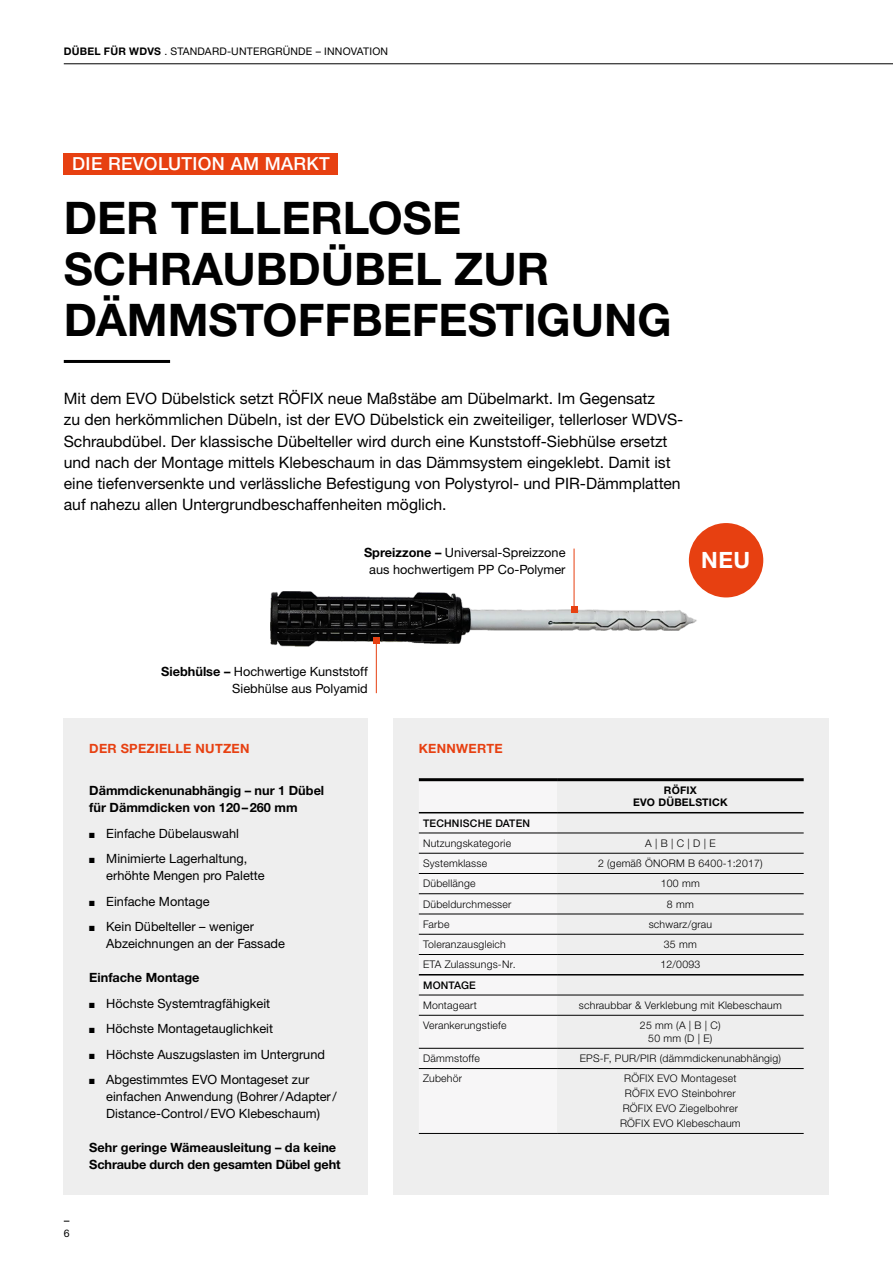
<style>
.page{position:relative;width:893px;height:1263px;background:#fff}
.page>*{position:absolute;margin:0;border:0;box-sizing:border-box;transform-origin:0 0}
.t1{font:700 45px/51px "Helvetica Neue LTW1 G";color:#000}
.t2{font:700 22.5px "Helvetica Neue LTW1 G";color:#fff}
.t3{font:500 18px "Helvetica Neue LTW1 G";letter-spacing:.02em;color:#fff}
.t4{font:15.75px/21.3px "Helvetica Neue LTW1 G";color:#000}
.t5{font:12.75px/17px "Helvetica Neue LTW1 G";color:#000}
.t6{font:700 12.75px/17px "Helvetica Neue LTW1 G";color:#000}
.t7{font:700 12.75px "Helvetica Neue LTW1 G";letter-spacing:.02em;color:#e74011}
.t8{font:300 10.5px/14.9px "Helvetica Neue LTW1 G";letter-spacing:.02em;color:#000;text-align:center}
.t9{font:10.5px "Helvetica Neue LTW1 G";letter-spacing:.02em;color:#000}
.t10{font:500 10.5px "Helvetica Neue LTW1 G";letter-spacing:.02em;color:#000}
.t11{font:700 10.5px/12.8px "Helvetica Neue LTW1 G";letter-spacing:.02em;color:#000;text-align:center}
.s1{font-weight:700}
</style>
<div class="page">
<img style="left:270px;top:546px;width:456px;height:144px">
<div style="left:64px;top:719px;width:304px;height:476px;background:#eee"></div>
<div style="left:393px;top:719px;width:436px;height:476px;background:#eee"></div>
<div style="left:64px;top:153px;width:274px;height:21px;background:#e74011"></div>
<hr style="left:64px;top:63px;width:829px;height:1px;background:#000">
<div style="left:419px;top:781px;width:138px;height:267px;background:#f7f6f7"></div>
<hr style="left:557px;top:1068px;width:247px;height:1px;background:#000">
<hr style="left:557px;top:1015px;width:247px;height:1px;background:#000">
<hr style="left:557px;top:1048px;width:247px;height:1px;background:#000">
<hr style="left:557px;top:954px;width:247px;height:1px;background:#000">
<hr style="left:557px;top:873px;width:247px;height:1px;background:#000">
<hr style="left:557px;top:893px;width:247px;height:1px;background:#000">
<hr style="left:557px;top:1133px;width:247px;height:1px;background:#000">
<hr style="left:419px;top:1068px;width:138px;height:1px;background:#000">
<hr style="left:419px;top:853px;width:138px;height:1px;background:#000">
<hr style="left:419px;top:1015px;width:138px;height:1px;background:#000">
<hr style="left:419px;top:1048px;width:138px;height:1px;background:#000">
<hr style="left:419px;top:954px;width:138px;height:1px;background:#000">
<hr style="left:419px;top:873px;width:138px;height:1px;background:#000">
<hr style="left:419px;top:893px;width:138px;height:1px;background:#000">
<hr style="left:419px;top:1133px;width:138px;height:1px;background:#000">
<hr style="left:419px;top:812px;width:138px;height:1px;background:#000">
<hr style="left:419px;top:833px;width:138px;height:1px;background:#000">
<hr style="left:419px;top:914px;width:138px;height:1px;background:#000">
<hr style="left:419px;top:934px;width:138px;height:1px;background:#000">
<hr style="left:419px;top:974px;width:138px;height:1px;background:#000">
<hr style="left:419px;top:995px;width:138px;height:1px;background:#000">
<hr style="left:419px;top:778px;width:138px;height:3px;background:#000">
<hr style="left:557px;top:853px;width:247px;height:1px;background:#000">
<hr style="left:557px;top:778px;width:247px;height:3px;background:#000">
<hr style="left:557px;top:812px;width:247px;height:1px;background:#000">
<hr style="left:557px;top:833px;width:247px;height:1px;background:#000">
<hr style="left:557px;top:914px;width:247px;height:1px;background:#000">
<hr style="left:557px;top:934px;width:247px;height:1px;background:#000">
<hr style="left:557px;top:974px;width:247px;height:1px;background:#000">
<hr style="left:557px;top:995px;width:247px;height:1px;background:#000">
<div style="left:689px;top:523px;width:74px;height:74px;background:#e74011;border-radius:50%"></div>
<hr style="left:64px;top:360px;width:106px;height:3px;background:#000">
<hr style="left:376px;top:641px;width:1px;height:52px;background:#e74011">
<svg style="left:373px;top:638px;width:6px;height:6px"></svg>
<hr style="left:574px;top:549px;width:1px;height:60px;background:#e74011">
<svg style="left:571px;top:606px;width:6px;height:6px"></svg>
<p class="t9" style="left:64px;top:45px;width:326px"><span class="s1">DÜBEL FÜR WDVS</span> . STANDARD-UNTERGRÜNDE – INNOVATION</p>
<h3 class="t3" style="left:72px;top:153px;width:259px">DIE REVOLUTION AM MARKT</h3>
<h1 class="t1" style="left:64px;top:192px;width:609px">DER TELLERLOSE<br>SCHRAUBDÜBEL ZUR<br>DÄMMSTOFFBEFESTIGUNG</h1>
<p class="t4" style="left:64px;top:388px;width:621px">Mit dem EVO Dübelstick setzt RÖFIX neue Maßstäbe am Dübelmarkt. Im Gegensatz<br>zu den herkömmlichen Dübeln, ist der EVO Dübelstick ein zweiteiliger, tellerloser WDVS-Schraubdübel. Der klassische Dübelteller wird durch eine Kunststoff-Siebhülse ersetzt und nach der Montage mittels Klebeschaum in das Dämmsystem eingeklebt. Damit ist eine tiefenversenkte und verlässliche Befestigung von Polystyrol- und PIR-Dämmplatten auf nahezu allen Untergrundbeschaffenheiten möglich.</p>
<p class="t5" style="left:364px;top:544px;width:203px;text-align:center"><span class="s1">Spreizzone –</span> Universal-Spreizzone aus hochwertigem PP Co-Polymer</p>
<h2 class="t2" style="left:701px;top:546px;width:50px">NEU</h2>
<p class="t5" style="left:161px;top:663px;width:208px;text-align:right"><span class="s1">Siebhülse –</span> Hochwertige Kunststoff<br>Siebhülse aus Polyamid</p>
<p class="t7" style="left:89px;top:740px;width:162px">DER SPEZIELLE NUTZEN</p>
<p class="t6" style="left:89px;top:782px;width:236px">Dämmdickenunabhängig – nur 1 Dübel für Dämmdicken von 120–260 mm</p>
<p class="t5" style="left:89px;top:825px;width:151px">■ Einfache Dübelauswahl</p>
<p class="t5" style="left:106px;top:850px;width:160px;text-indent:-17px">■ Minimierte Lagerhaltung, erhöhte Mengen pro Palette</p>
<p class="t5" style="left:89px;top:893px;width:122px">■ Einfache Montage</p>
<p class="t5" style="left:106px;top:918px;width:180px;text-indent:-17px">■ Kein Dübelteller – weniger<br>Abzeichnungen an der Fassade</p>
<p class="t6" style="left:89px;top:969px;width:112px">Einfache Montage</p>
<p class="t5" style="left:89px;top:995px;width:182px">■ Höchste Systemtragfähigkeit</p>
<p class="t5" style="left:89px;top:1020px;width:185px">■ Höchste Montagetauglichkeit</p>
<p class="t5" style="left:89px;top:1046px;width:237px">■ Höchste Auszugslasten im Untergrund</p>
<p class="t5" style="left:106px;top:1071px;width:232px;text-indent:-17px">■ Abgestimmtes EVO Montageset zur einfachen Anwendung (Bohrer/Adapter/<br>Distance-Control/EVO Klebeschaum)</p>
<p class="t6" style="left:89px;top:1139px;width:253px">Sehr geringe Wämeausleitung – da keine<br>Schraube durch den gesamten Dübel geht</p>
<p class="t9" style="left:64px;top:1227px;width:7px">6</p>
<p class="t7" style="left:419px;top:740px;width:85px">KENNWERTE</p>
<p class="t11" style="left:633px;top:783px;width:96px">RÖFIX<br>EVO DÜBELSTICK</p>
<p class="t10" style="left:423px;top:816px;width:108px">TECHNISCHE DATEN</p>
<p class="t8" style="left:423px;top:836px;width:90px">Nutzungskategorie</p>
<p class="t8" style="left:645px;top:836px;width:72px">A | B | C | D | E</p>
<p class="t8" style="left:423px;top:856px;width:66px">Systemklasse</p>
<p class="t8" style="left:598px;top:856px;width:166px">2 (gemäß ÖNORM B 6400-1:2017)</p>
<p class="t8" style="left:423px;top:876px;width:54px">Dübellänge</p>
<p class="t8" style="left:661px;top:876px;width:40px">100 mm</p>
<p class="t8" style="left:423px;top:896px;width:90px">Dübeldurchmesser</p>
<p class="t8" style="left:667px;top:896px;width:28px">8 mm</p>
<p class="t8" style="left:423px;top:917px;width:28px">Farbe</p>
<p class="t8" style="left:649px;top:917px;width:65px">schwarz/grau</p>
<p class="t8" style="left:423px;top:937px;width:84px">Toleranzausgleich</p>
<p class="t8" style="left:664px;top:937px;width:34px">35 mm</p>
<p class="t8" style="left:423px;top:957px;width:94px">ETA Zulassungs-Nr.</p>
<p class="t8" style="left:660px;top:957px;width:41px">12/0093</p>
<p class="t10" style="left:423px;top:978px;width:54px">MONTAGE</p>
<p class="t8" style="left:423px;top:998px;width:55px">Montageart</p>
<p class="t8" style="left:579px;top:998px;width:204px">schraubbar &amp; Verklebung mit Klebeschaum</p>
<p class="t8" style="left:423px;top:1018px;width:85px">Verankerungstiefe</p>
<p class="t8" style="left:640px;top:1019px;width:82px;line-height:12.8px">25 mm (A | B | C)<br>50 mm (D | E)</p>
<p class="t8" style="left:423px;top:1051px;width:58px">Dämmstoffe</p>
<p class="t8" style="left:580px;top:1051px;width:203px">EPS-F, PUR/PIR (dämmdickenunabhängig)</p>
<p class="t8" style="left:423px;top:1071px;width:40px">Zubehör</p>
<p class="t8" style="left:620px;top:1071px;width:122px">RÖFIX EVO Montageset<br>RÖFIX EVO Steinbohrer<br>RÖFIX EVO Ziegelbohrer<br>RÖFIX EVO Klebeschaum</p>
</div>
